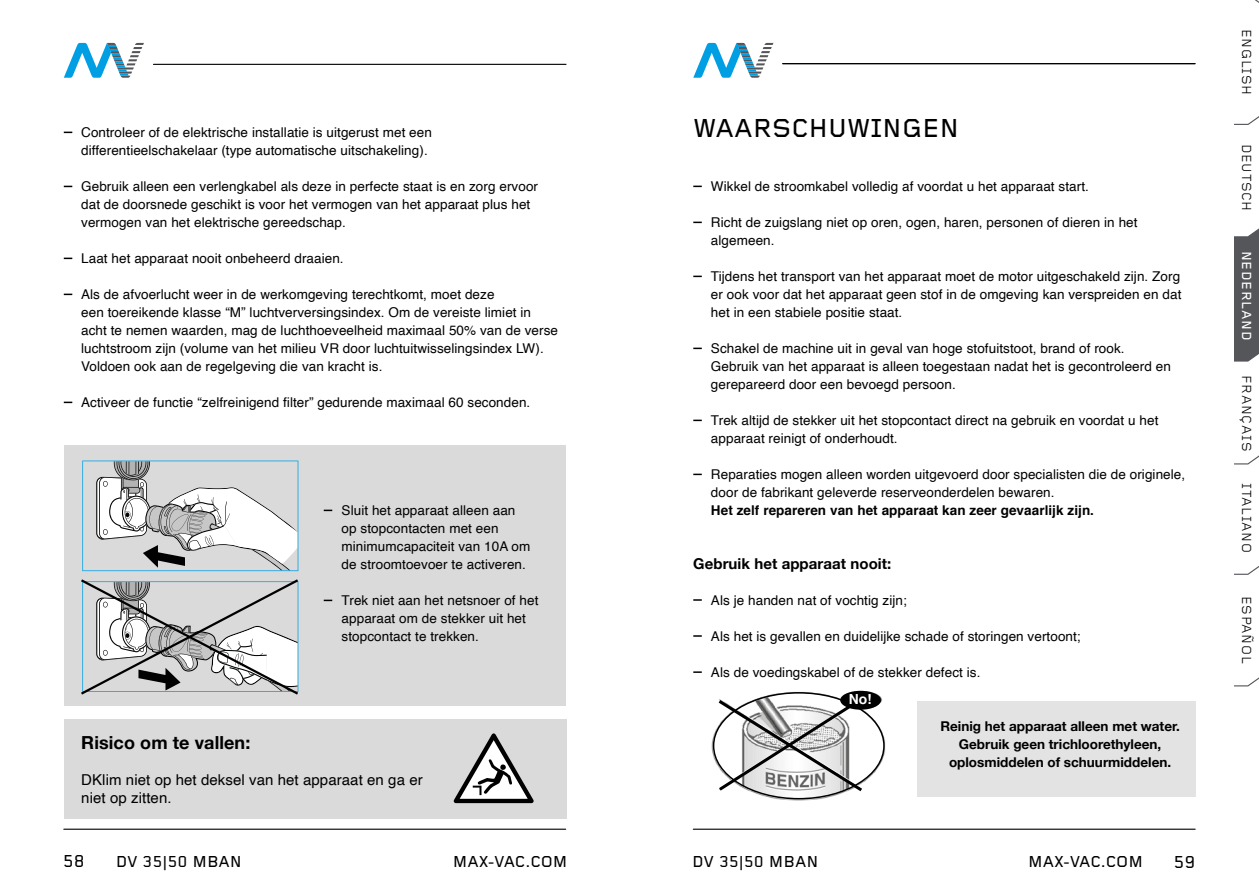
<style>
.page{position:relative;width:1259px;height:893px;background:#fff}
.page>*{position:absolute;margin:0;border:0;box-sizing:border-box;transform-origin:0 0}
.t1{font:500 27px "Foundry Gridnik";color:#000}
.t2{font:700 18px "Helvetica Neue";letter-spacing:.005em;color:#000}
.t3{font:500 18px "Foundry Gridnik";color:#000}
.t4{font:500 16.5px "Foundry Gridnik";color:#000}
.t5{font:15px/18px "Helvetica";letter-spacing:.005em;color:#000}
.t6{font:700 15px "Helvetica Neue";letter-spacing:.005em;color:#000}
.t7{font:700 13.8px "Helvetica";color:#fff}
.t8{font:13.65px "Foundry Gridnik";letter-spacing:.055em;color:#000}
.t9{font:500 13.65px "Foundry Gridnik";letter-spacing:.055em;color:#fff}
.t10{font:13.5px/18px "Helvetica";letter-spacing:.005em;color:#000}
.t11{font:700 13.5px/18px "Helvetica Neue";color:#000;text-align:center}
.t12{font:700 13.5px "Helvetica";letter-spacing:.005em;color:#000}
</style>
<div class="page">
<hr style="left:693px;top:829px;width:502px;height:1px;background:#000">
<hr style="left:64px;top:829px;width:502px;height:1px;background:#000">
<svg style="left:693px;top:43px;width:80px;height:35px"></svg>
<hr style="left:153px;top:64px;width:413px;height:1px;background:#000">
<svg style="left:64px;top:43px;width:80px;height:35px"></svg>
<hr style="left:782px;top:63px;width:413px;height:1px;background:#000">
<svg style="left:1234px;top:0;width:25px;height:687px"></svg>
<div style="left:64px;top:445px;width:502px;height:261px;background:#dadada"></div>
<svg style="left:82px;top:461px;width:216px;height:110px"></svg>
<svg style="left:81px;top:579px;width:218px;height:116px"></svg>
<div style="left:64px;top:719px;width:502px;height:100px;background:#dadada"></div>
<svg style="left:453px;top:733px;width:81px;height:70px"></svg>
<div style="left:917px;top:701px;width:278px;height:95px;background:#e3e3e3"></div>
<img style="left:711px;top:690px;width:175px;height:111px">
<svg style="left:693px;top:599px;width:9px;height:2px"></svg>
<svg style="left:693px;top:635px;width:9px;height:2px"></svg>
<svg style="left:693px;top:671px;width:9px;height:2px"></svg>
<svg style="left:715px;top:697px;width:150px;height:97px"></svg>
<div style="left:840px;top:691px;width:41px;height:19px;background:#000;border-radius:50%"></div>
<p class="t10" style="left:81px;top:124px;width:352px">Controleer of de elektrische installatie is uitgerust met een differentieelschakelaar (type automatische uitschakeling).</p>
<p class="t10" style="left:81px;top:178px;width:458px">Gebruik alleen een verlengkabel als deze in perfecte staat is en zorg ervoor dat de doorsnede geschikt is voor het vermogen van het apparaat plus het vermogen van het elektrische gereedschap.</p>
<p class="t10" style="left:81px;top:250px;width:264px">Laat het apparaat nooit onbeheerd draaien.</p>
<p class="t10" style="left:81px;top:286px;width:478px">Als de afvoerlucht weer in de werkomgeving terechtkomt, moet deze<br>een toereikende klasse “M” luchtverversingsindex. Om de vereiste limiet in acht te nemen waarden, mag de luchthoeveelheid maximaal 50% van de verse luchtstroom zijn (volume van het milieu VR door luchtuitwisselingsindex LW).<br>Voldoen ook aan de regelgeving die van kracht is.</p>
<p class="t10" style="left:81px;top:394px;width:451px">Activeer de functie “zelfreinigend filter” gedurende maximaal 60 seconden.</p>
<p class="t10" style="left:342px;top:502px;width:190px">Sluit het apparaat alleen aan op stopcontacten met een minimumcapaciteit van 10A om de stroomtoevoer te activeren.</p>
<p class="t10" style="left:342px;top:592px;width:198px">Trek niet aan het netsnoer of het apparaat om de stekker uit het stopcontact te trekken.</p>
<h2 class="t2" style="left:81px;top:729px;width:170px">Risico om te vallen:</h2>
<p class="t5" style="left:81px;top:771px;width:343px">DKlim niet op het deksel van het apparaat en ga er niet op zitten.</p>
<h1 class="t1" style="left:693px;top:114px;width:267px">WAARSCHUWINGEN</h1>
<p class="t10" style="left:711px;top:178px;width:379px">Wikkel de stroomkabel volledig af voordat u het apparaat start.</p>
<p class="t10" style="left:711px;top:214px;width:428px">Richt de zuigslang niet op oren, ogen, haren, personen of dieren in het algemeen.</p>
<p class="t10" style="left:711px;top:268px;width:472px;text-align:justify">Tijdens het transport van het apparaat moet de motor uitgeschakeld zijn. Zorg er ook voor dat het apparaat geen stof in de omgeving kan verspreiden en dat het in een stabiele positie staat.</p>
<p class="t10" style="left:711px;top:340px;width:461px">Schakel de machine uit in geval van hoge stofuitstoot, brand of rook.<br>Gebruik van het apparaat is alleen toegestaan nadat het is gecontroleerd en gerepareerd door een bevoegd persoon.</p>
<p class="t10" style="left:711px;top:412px;width:449px">Trek altijd de stekker uit het stopcontact direct na gebruik en voordat u het apparaat reinigt of onderhoudt.</p>
<p class="t10" style="left:711px;top:466px;width:476px">Reparaties mogen alleen worden uitgevoerd door specialisten die de originele, door de fabrikant geleverde reserveonderdelen bewaren.</p>
<p class="t12" style="left:711px;top:499px;width:384px">Het zelf repareren van het apparaat kan zeer gevaarlijk zijn.</p>
<p class="t6" style="left:693px;top:552px;width:200px">Gebruik het apparaat nooit:</p>
<p class="t10" style="left:711px;top:592px;width:197px">Als je handen nat of vochtig zijn;</p>
<p class="t10" style="left:711px;top:628px;width:371px">Als het is gevallen en duidelijke schade of storingen vertoont;</p>
<p class="t10" style="left:711px;top:664px;width:271px">Als de voedingskabel of de stekker defect is.</p>
<p class="t7" style="left:848px;top:688px;width:25px">No!</p>
<p class="t11" style="left:940px;top:718px;width:241px">Reinig het apparaat alleen met water.<br>Gebruik geen trichloorethyleen, oplosmiddelen of schuurmiddelen.</p>
<h2 class="t3" style="left:63px;top:851px;width:23px">58</h2>
<p class="t4" style="left:116px;top:852px;width:128px">DV 35|50 MBAN</p>
<p class="t4" style="left:453px;top:852px;width:116px">MAX-VAC.COM</p>
<p class="t4" style="left:692px;top:852px;width:128px">DV 35|50 MBAN</p>
<p class="t4" style="left:1028px;top:852px;width:116px">MAX-VAC.COM</p>
<h2 class="t3" style="left:1173px;top:852px;width:23px">59</h2>
<p class="t8" style="left:1254px;top:29px;width:68px;rotate:90deg">ENGLISH</p>
<p class="t8" style="left:1254px;top:144px;width:69px;rotate:90deg">DEUTSCH</p>
<p class="t9" style="left:1254px;top:251px;width:91px;rotate:90deg">NEDERLAND</p>
<p class="t8" style="left:1254px;top:375px;width:78px;rotate:90deg">FRANÇAIS</p>
<p class="t8" style="left:1254px;top:483px;width:71px;rotate:90deg">ITALIANO</p>
<p class="t8" style="left:1254px;top:596px;width:69px;rotate:90deg">ESPAÑOL</p>
</div>
